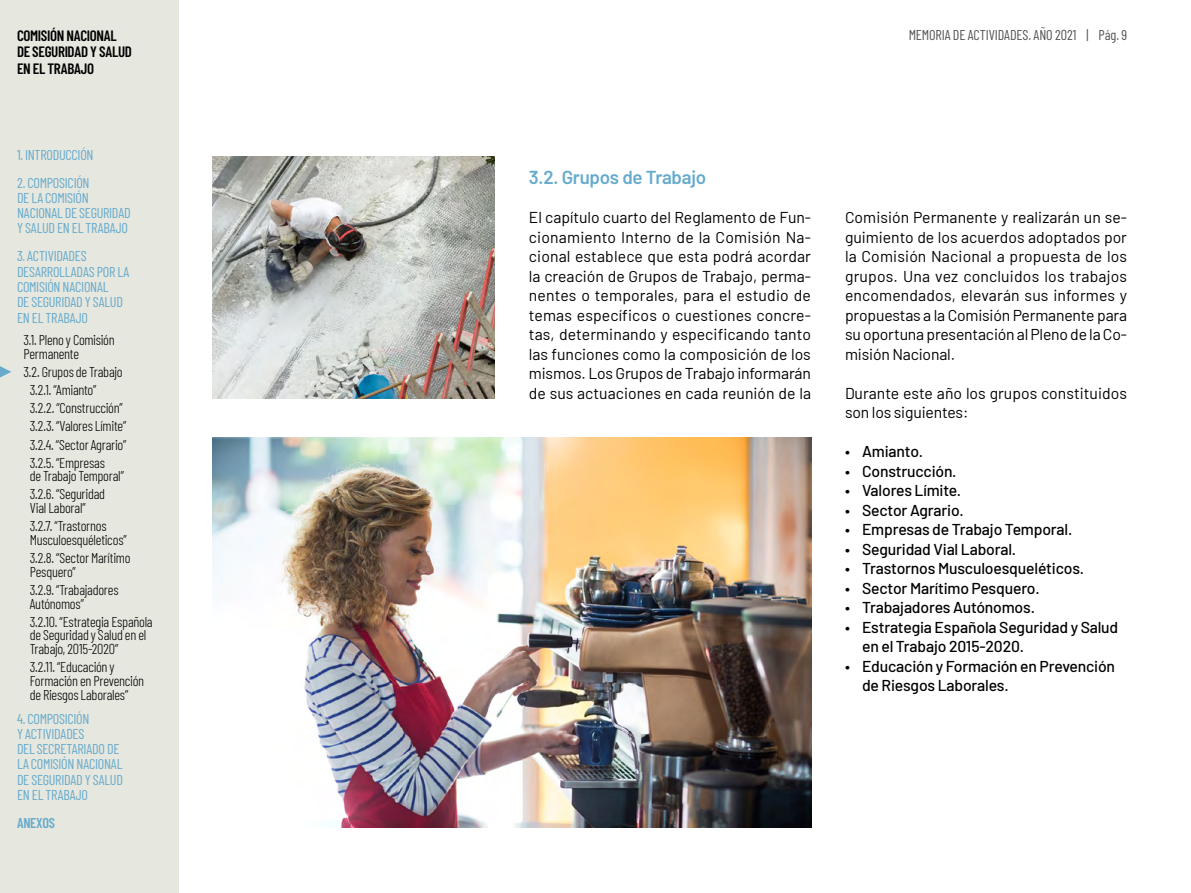
<style>
.page{position:relative;width:1191px;height:893px;background:#fff}
.page>*{position:absolute;margin:0;border:0;box-sizing:border-box;transform-origin:0 0}
.t1{font:600 18.75px "Barlow";letter-spacing:-.015em;color:#67abcc}
.t2{font:15.75px/19.5px "Barlow";letter-spacing:-.01em;color:#000;text-align:justify}
.t3{font:500 15.75px/19.5px "Barlow";letter-spacing:-.01em;color:#000}
.t4{font:600 15px/16.5px "Barlow Condensed";letter-spacing:-.02em;color:#000}
.t5{font:300 14.25px/18.1px "Barlow Condensed";letter-spacing:-.02em;color:#000}
.t6{font:14.25px/15.3px "Barlow Condensed";letter-spacing:-.02em;color:#67abcc}
.t7{font:14.25px "Barlow Condensed";letter-spacing:-.005em;color:#555}
.t8{font:600 14.25px "Barlow Condensed";letter-spacing:-.015em;color:#67abcc}
</style>
<div class="page">
<div style="left:0;top:0;width:179px;height:893px;background:#e6e7df"></div>
<img style="left:213px;top:438px;width:598px;height:390px">
<svg style="left:0;top:366px;width:11px;height:11px"></svg>
<img style="left:213px;top:156px;width:282px;height:243px">
<p class="t4" style="left:17px;top:26px;width:116px">COMISIÓN NACIONAL<br>DE SEGURIDAD Y SALUD<br>EN EL TRABAJO</p>
<p class="t7" style="left:908px;top:24px;width:220px">MEMORIA DE ACTIVIDADES. AÑO 2021 | Pág. 9</p>
<p class="t6" style="left:17px;top:146px;width:78px">1. INTRODUCCIÓN</p>
<p class="t6" style="left:17px;top:174px;width:115px">2. COMPOSICIÓN<br>DE LA COMISIÓN<br>NACIONAL DE SEGURIDAD<br>Y SALUD EN EL TRABAJO</p>
<p class="t6" style="left:17px;top:248px;width:114px">3. ACTIVIDADES<br>DESARROLLADAS POR LA<br>COMISIÓN NACIONAL<br>DE SEGURIDAD Y SALUD<br>EN EL TRABAJO</p>
<p class="t5" style="left:23px;top:332px;width:93px;line-height:13.8px">3.1. Pleno y Comisión<br>Permanente</p>
<p class="t5" style="left:30px;top:361px;width:98px;text-indent:-6px">3.2. Grupos de Trabajo<br>3.2.1. “Amianto”<br>3.2.2. “Construcción”<br>3.2.3. “Valores Límite”<br>3.2.4. “Sector Agrario”<br>3.2.5. “Empresas</p>
<p class="t5" style="left:30px;top:466px;width:96px">de Trabajo Temporal”<br>3.2.6. “Seguridad</p>
<p class="t5" style="left:30px;top:498px;width:78px">Vial Laboral”<br>3.2.7. “Trastornos</p>
<p class="t5" style="left:30px;top:530px;width:102px">Musculoesquéleticos”<br>3.2.8. “Sector Marítimo</p>
<p class="t5" style="left:30px;top:562px;width:90px">Pesquero”<br>3.2.9. “Trabajadores</p>
<p class="t5" style="left:30px;top:593px;width:124px">Autónomos”<br>3.2.10. “Estrategia Española</p>
<p class="t5" style="left:30px;top:627px;width:118px;line-height:13.8px">de Seguridad y Salud en el<br>Trabajo, 2015-2020”</p>
<p class="t5" style="left:30px;top:659px;width:116px;line-height:13.8px">3.2.11. “Educación y<br>Formación en Prevención de Riesgos Laborales”</p>
<p class="t6" style="left:17px;top:710px;width:107px">4. COMPOSICIÓN<br>Y ACTIVIDADES<br>DEL SECRETARIADO DE<br>LA COMISIÓN NACIONAL<br>DE SEGURIDAD Y SALUD<br>EN EL TRABAJO</p>
<p class="t8" style="left:17px;top:813px;width:39px">ANEXOS</p>
<h2 class="t1" style="left:529px;top:164px;width:179px">3.2. Grupos de Trabajo</h2>
<p class="t2" style="left:529px;top:207px;width:284px">El capítulo cuarto del Reglamento de Fun&shy;cionamiento Interno de la Comisión Na&shy;cional establece que esta podrá acordar la creación de Grupos de Trabajo, perma&shy;nentes o temporales, para el estudio de temas específicos o cuestiones concre&shy;tas, determinando y especificando tanto las funciones como la composición de los mismos. Los Grupos de Trabajo informarán de sus actuaciones en cada reunión de la</p>
<p class="t2" style="left:845px;top:207px;width:284px">Comisión Permanente y realizarán un se&shy;guimiento de los acuerdos adoptados por la Comisión Nacional a propuesta de los grupos. Una vez concluidos los trabajos encomendados, elevarán sus informes y propuestas a la Comisión Permanente para su oportuna presentación al Pleno de la Co&shy;misión Nacional.</p>
<p class="t2" style="left:845px;top:382px;width:283px">Durante este año los grupos constituidos son los siguientes:</p>
<p class="t3" style="left:845px;top:441px;width:80px">• Amianto.</p>
<p class="t3" style="left:845px;top:460px;width:113px">• Construcción.</p>
<p class="t3" style="left:845px;top:480px;width:118px">• Valores Límite.</p>
<p class="t3" style="left:845px;top:499px;width:120px">• Sector Agrario.</p>
<p class="t3" style="left:845px;top:519px;width:229px">• Empresas de Trabajo Temporal.</p>
<p class="t3" style="left:845px;top:538px;width:173px">• Seguridad Vial Laboral.</p>
<p class="t3" style="left:845px;top:558px;width:241px">• Trastornos Musculoesqueléticos.</p>
<p class="t3" style="left:845px;top:577px;width:196px">• Sector Marítimo Pesquero.</p>
<p class="t3" style="left:845px;top:597px;width:191px">• Trabajadores Autónomos.</p>
<p class="t3" style="left:862px;top:616px;width:258px;text-indent:-17px">• Estrategia Española Seguridad y Salud en el Trabajo 2015-2020.</p>
<p class="t3" style="left:862px;top:655px;width:254px;text-indent:-17px">• Educación y Formación en Prevención de Riesgos Laborales.</p>
</div>
